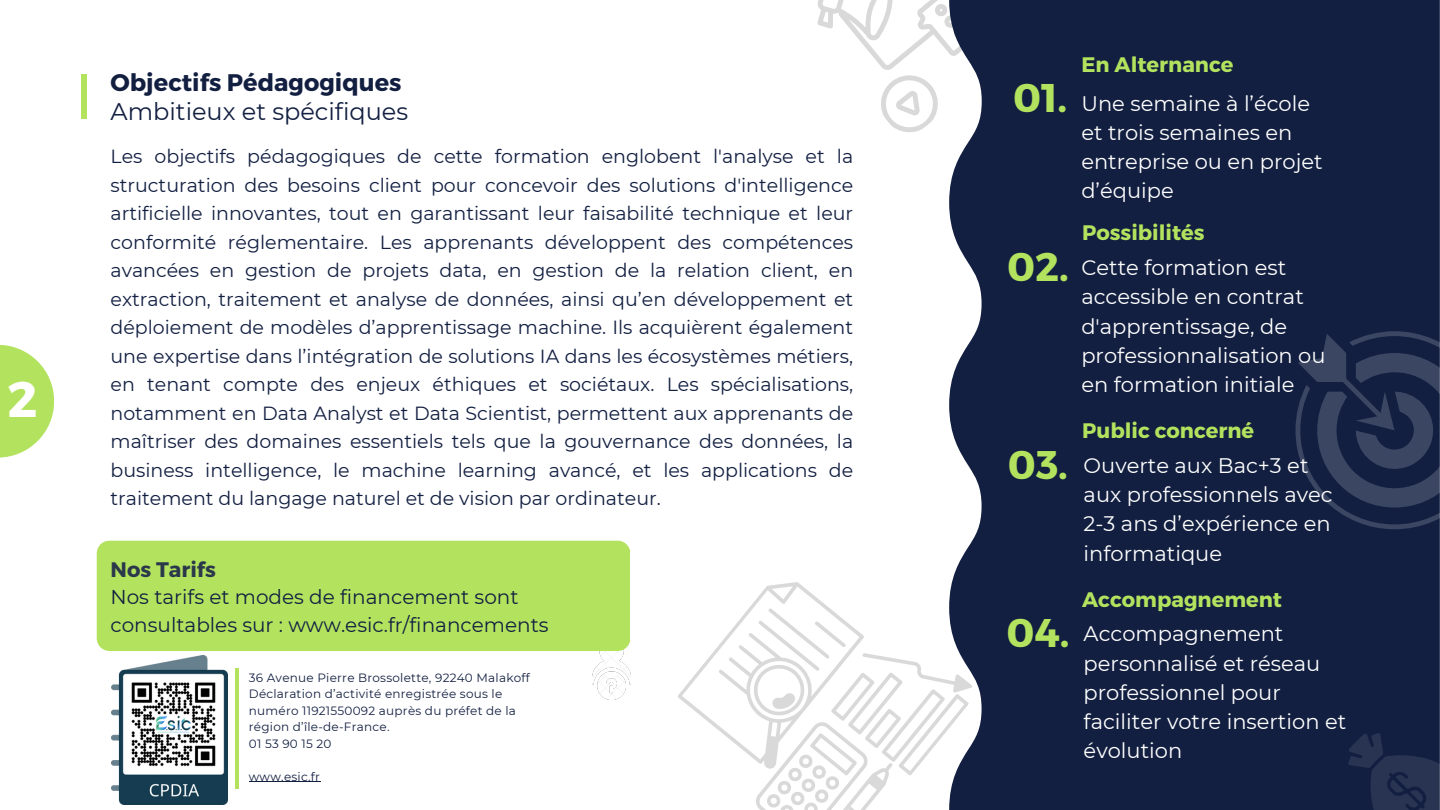
<style>
.page{position:relative;width:1440px;height:810px;background:#fff}
.page>*{position:absolute;margin:0;border:0;box-sizing:border-box;transform-origin:0 0}
.t1{font:700 50px "Montserrat";color:#fff}
.t2{font:700 40px "Montserrat";color:#b3e35e}
.t3{font:24px "Montserrat";color:#121f41}
.t4{font:700 24px "Montserrat";color:#121f41}
.t5{font:21px/29.2px "Montserrat";color:#fff}
.t6{font:700 21px "Montserrat";color:#b3e35e}
.t7{font:700 21px "Montserrat";color:#2b384b}
.t8{font:20px/27.8px "Montserrat";color:#121f41}
.t9{font:19px/28.5px "Montserrat";color:#121f41;text-align:justify}
.t10{font:12px/16.5px "Montserrat";letter-spacing:.02em;color:#121f41}
</style>
<div class="page">
<div style="left:81px;top:75px;width:6px;height:44px;background:#b3e35e"></div>
<svg style="left:817px;top:0;width:132px;height:132px"></svg>
<div style="left:949px;top:0;width:491px;height:810px;background:#121f41"></div>
<img style="left:592px;top:651px;width:38px;height:48px">
<svg style="left:677px;top:568px;width:296px;height:242px"></svg>
<svg style="left:1295px;top:331px;width:145px;height:198px;background:#222e4e"></svg>
<div style="left:97px;top:541px;width:533px;height:110px;background:#b3e35e"></div>
<svg style="left:1341px;top:725px;width:99px;height:85px;background:#1c2849"></svg>
<svg style="left:0;top:345px;width:54px;height:113px;fill:#b3e35e"></svg>
<hr style="left:235px;top:668px;width:4px;height:120px;background:#b3e35e">
<hr style="left:249px;top:781px;width:71px;height:1px;background:#121f41">
<img style="left:111px;top:656px;width:116px;height:149px">
<h5 class="t1" style="left:7px;top:367px;width:31px">2</h5>
<h5 class="t4" style="left:111px;top:67px;width:292px">Objectifs Pédagogiques</h5>
<h4 class="t3" style="left:111px;top:96px;width:299px">Ambitieux et spécifiques</h4>
<h1 class="t9" style="left:111px;top:142px;width:744px">Les objectifs pédagogiques de cette formation englobent l'analyse et la structuration des besoins client pour concevoir des solutions d'intelligence artificielle innovantes, tout en garantissant leur faisabilité technique et leur conformité réglementaire. Les apprenants développent des compétences avancées en gestion de projets data, en gestion de la relation client, en extraction, traitement et analyse de données, ainsi qu’en développement et déploiement de modèles d’apprentissage machine. Ils acquièrent également une expertise dans l’intégration de solutions IA dans les écosystèmes métiers, en tenant compte des enjeux éthiques et sociétaux. Les spécialisations, notamment en Data Analyst et Data Scientist, permettent aux apprenants de maîtriser des domaines essentiels tels que la gouvernance des données, la business intelligence, le machine learning avancé, et les applications de traitement du langage naturel et de vision par ordinateur.</h1>
<p class="t7" style="left:111px;top:556px;width:107px">Nos Tarifs</p>
<h4 class="t8" style="left:111px;top:583px;width:440px">Nos tarifs et modes de financement sont consultables sur : www.esic.fr/financements</h4>
<h4 class="t10" style="left:249px;top:669px;width:283px">36 Avenue Pierre Brossolette, 92240 Malakoff</h4>
<h5 class="t10" style="left:249px;top:685px;width:269px">Déclaration d’activité enregistrée sous le numéro 11921550092 auprès du préfet de la région d’île-de-France.</h5>
<p class="t10" style="left:249px;top:735px;width:84px">01 53 90 15 20</p>
<p class="t10" style="left:249px;top:768px;width:73px">www.esic.fr</p>
<p class="t6" style="left:1081px;top:50px;width:154px">En Alternance</p>
<h1 class="t2" style="left:1013px;top:72px;width:56px">01.</h1>
<h5 class="t5" style="left:1081px;top:88px;width:243px">Une semaine à l’école et trois semaines en entreprise ou en projet d’équipe</h5>
<h5 class="t6" style="left:1082px;top:219px;width:124px">Possibilités</h5>
<h4 class="t2" style="left:1007px;top:241px;width:63px">02.</h4>
<h1 class="t5" style="left:1081px;top:253px;width:246px">Cette formation est accessible en contrat d'apprentissage, de professionnalisation ou en formation initiale</h1>
<h5 class="t6" style="left:1082px;top:417px;width:174px">Public concerné</h5>
<h4 class="t2" style="left:1008px;top:439px;width:62px">03.</h4>
<h1 class="t5" style="left:1084px;top:451px;width:251px">Ouverte aux Bac+3 et aux professionnels avec<br>2-3 ans d’expérience en informatique</h1>
<h3 class="t6" style="left:1082px;top:586px;width:201px">Accompagnement</h3>
<p class="t2" style="left:1006px;top:607px;width:65px">04.</p>
<h2 class="t5" style="left:1084px;top:619px;width:264px">Accompagnement personnalisé et réseau professionnel pour faciliter votre insertion et évolution</h2>
</div>
